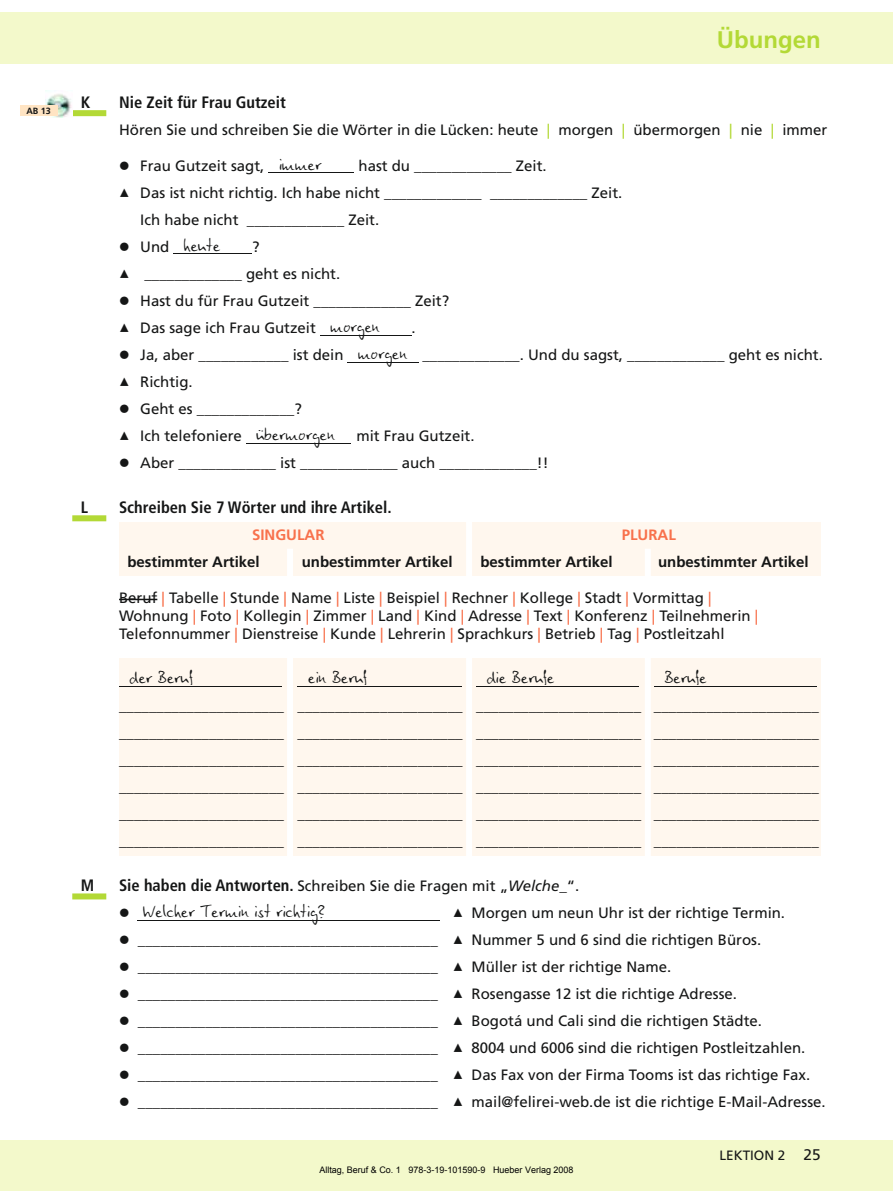
<style>
.page{position:relative;width:893px;height:1191px;background:#fff}
.page>*{position:absolute;margin:0;border:0;box-sizing:border-box;transform-origin:0 0}
.t1{font:700 24px "Frutiger LT";color:#b3d936}
.t2{font:19.5px "Linotype Ego";color:#151616}
.t3{font:700 condensed 16.5px "Frutiger LT";color:#151616}
.t4{font:15px/27px "Frutiger LT";color:#151616}
.t5{font:700 15px "Frutiger LT";color:#151616}
.t6{font:700 15px "Frutiger LT";color:#f8714c}
.t7{font:13.5px "Frutiger LT";color:#151616}
.t8{font:9px "Arial";color:#000}
.t9{font:700 9px "Frutiger LT";color:#151616}
.s1{color:#b3d936}
.s2{font-family:"Linotype Tapestry Circle";font-size:10.5px}
.s3{font-family:"Linotype Ego";font-size:19.5px}
.s4{font-family:"Linotype Tapestry Triangle";font-size:10.5px}
.s5{font-family:"Frutiger LT";font-size:15px}
.s6{color:#f8714c}
.s7{font-weight:700;font-stretch:condensed;font-size:16.5px}
.s8{font-style:italic}
.s9{font-size:15.3px}
</style>
<div class="page">
<div style="left:119px;top:522px;width:702px;height:333px;background:#fff7ee"></div>
<div style="left:0;top:1140px;width:893px;height:50px;background:#f3f9cb"></div>
<div style="left:0;top:13px;width:893px;height:51px;background:#f3f9cb"></div>
<div style="left:466px;top:519px;width:6px;height:347px;background:#fff"></div>
<div style="left:287px;top:549px;width:6px;height:313px;background:#fff"></div>
<div style="left:645px;top:549px;width:6px;height:313px;background:#fff"></div>
<div style="left:104px;top:576px;width:731px;height:81px;background:#fff"></div>
<div style="left:72px;top:110px;width:34px;height:6px;background:#b3d936"></div>
<hr style="left:279px;top:172px;width:74px;height:1px;background:#151616">
<hr style="left:184px;top:254px;width:68px;height:1px;background:#151616">
<hr style="left:331px;top:334px;width:81px;height:1px;background:#151616">
<hr style="left:358px;top:362px;width:60px;height:1px;background:#151616">
<hr style="left:256px;top:442px;width:95px;height:1px;background:#151616">
<div style="left:72px;top:515px;width:34px;height:6px;background:#b3d936"></div>
<hr style="left:119px;top:598px;width:38px;height:2px;background:#151616">
<hr style="left:130px;top:686px;width:152px;height:1px;background:#151616">
<hr style="left:308px;top:686px;width:154px;height:1px;background:#151616">
<hr style="left:487px;top:686px;width:152px;height:1px;background:#151616">
<hr style="left:664px;top:686px;width:153px;height:1px;background:#151616">
<div style="left:72px;top:893px;width:34px;height:6px;background:#b3d936"></div>
<hr style="left:143px;top:919px;width:297px;height:1px;background:#151616">
<img style="left:45px;top:90px;width:27px;height:27px">
<div style="left:20px;top:105px;width:37px;height:11px;background:#ffe4c3"></div>
<p class="t9" style="left:26px;top:107px;width:26px">AB 13</p>
<h1 class="t1" style="left:717px;top:30px;width:105px">Übungen</h1>
<p class="t3" style="left:81px;top:96px;width:11px">K</p>
<p class="t3" style="left:119px;top:96px;width:168px">Nie Zeit für Frau Gutzeit</p>
<p class="t4" style="left:119px;top:118px;width:710px">Hören Sie und schreiben Sie die Wörter in die Lücken: heute <span class="s1">|</span> morgen <span class="s1">|</span> übermorgen <span class="s1">|</span> nie <span class="s1">|</span> immer</p>
<p class="t4" style="left:119px;top:154px;width:204px"><span class="s2">A</span> Frau Gutzeit sagt, <span class="s3">immer</span></p>
<p class="t4" style="left:358px;top:154px;width:190px">hast du _____________ Zeit.</p>
<p class="t4" style="left:119px;top:181px;width:505px"><span class="s4">C</span> Das ist nicht richtig. Ich habe nicht _____________ _____________ Zeit.</p>
<p class="t4" style="left:140px;top:208px;width:240px">Ich habe nicht _____________ Zeit.</p>
<h2 class="t2" style="left:119px;top:232px;width:103px"><span class="s2">A</span> <span class="s5">Und</span> heute</h2>
<p class="t4" style="left:119px;top:235px;width:332px;text-indent:133px">?<br><span class="s4">C</span> _____________ geht es nicht.<br><span class="s2">A</span> Hast du für Frau Gutzeit _____________ Zeit?<br><span class="s4">C</span> Das sage ich Frau Gutzeit <span class="s3">morgen</span></p>
<p class="t4" style="left:119px;top:316px;width:705px;text-indent:293px">.<br><span class="s2">A</span> Ja, aber ____________ ist dein <span class="s3">morgen</span> _____________. Und du sagst, _____________ geht es nicht.<br><span class="s4">C</span> Richtig.<br><span class="s2">A</span> Geht es _____________?<br><span class="s4">C</span> Ich telefoniere <span class="s3">übermorgen</span> mit Frau Gutzeit.<br><span class="s2">A</span> Aber _____________ ist _____________ auch _____________!!</p>
<p class="t3" style="left:81px;top:501px;width:9px">L</p>
<p class="t3" style="left:119px;top:501px;width:274px">Schreiben Sie 7 Wörter und ihre Artikel.</p>
<p class="t6" style="left:252px;top:529px;width:74px">SINGULAR</p>
<p class="t6" style="left:622px;top:529px;width:56px">PLURAL</p>
<p class="t5" style="left:127px;top:556px;width:134px">bestimmter Artikel</p>
<p class="t5" style="left:302px;top:556px;width:152px">unbestimmter Artikel</p>
<p class="t5" style="left:480px;top:556px;width:134px">bestimmter Artikel</p>
<p class="t5" style="left:658px;top:556px;width:152px">unbestimmter Artikel</p>
<p class="t4" style="left:119px;top:590px;width:641px;line-height:18px">Beruf <span class="s6">|</span> Tabelle <span class="s6">|</span> Stunde <span class="s6">|</span> Name <span class="s6">|</span> Liste <span class="s6">|</span> Beispiel <span class="s6">|</span> Rechner <span class="s6">|</span> Kollege <span class="s6">|</span> Stadt <span class="s6">|</span> Vormittag <span class="s6">|<br></span>Wohnung <span class="s6">|</span> Foto <span class="s6">|</span> Kollegin <span class="s6">|</span> Zimmer <span class="s6">|</span> Land <span class="s6">|</span> Kind <span class="s6">|</span> Adresse <span class="s6">|</span> Text <span class="s6">|</span> Konferenz <span class="s6">|</span> Teilnehmerin <span class="s6">|<br></span>Telefonnummer <span class="s6">|</span> Dienstreise <span class="s6">|</span> Kunde <span class="s6">|</span> Lehrerin <span class="s6">|</span> Sprachkurs <span class="s6">|</span> Betrieb <span class="s6">|</span> Tag <span class="s6">|</span> Postleitzahl</p>
<h2 class="t2" style="left:130px;top:664px;width:65px">der Beruf</h2>
<h2 class="t2" style="left:308px;top:664px;width:61px">ein Beruf</h2>
<h2 class="t2" style="left:487px;top:664px;width:70px">die Berufe</h2>
<h2 class="t2" style="left:664px;top:664px;width:44px">Berufe</h2>
<p class="t4" style="left:119px;top:694px;width:701px;text-align:justify">______________________ ______________________ ______________________ ______________________ ______________________ ______________________ ______________________ ______________________ ______________________ ______________________ ______________________ ______________________ ______________________ ______________________ ______________________ ______________________ ______________________ ______________________ ______________________ ______________________ ______________________ ______________________ ______________________ ______________________</p>
<p class="t3" style="left:81px;top:879px;width:15px">M</p>
<p class="t4" style="left:119px;top:874px;width:462px"><span class="s7">Sie haben die Antworten.</span> Schreiben Sie die Fragen mit „<span class="s8">Welche_</span>“.</p>
<h2 class="t2" style="left:119px;top:898px;width:207px"><span class="s2">A</span> Welcher Termin ist richtig?</h2>
<p class="t4" style="left:119px;top:901px;width:708px;text-indent:334px"><span class="s4">C</span> Morgen um neun Uhr ist der richtige Termin.<br><span class="s2">A</span> ________________________________________ <span class="s4">C</span> Nummer 5 und 6 sind die richtigen Büros.<br><span class="s2">A</span> ________________________________________ <span class="s4">C</span> Müller ist der richtige Name.<br><span class="s2">A</span> ________________________________________ <span class="s4">C</span> Rosengasse 12 ist die richtige Adresse.<br><span class="s2">A</span> ________________________________________ <span class="s4">C</span> Bogotá und Cali sind die richtigen Städte.<br><span class="s2">A</span> ________________________________________ <span class="s4">C</span> 8004 und 6006 sind die richtigen Postleitzahlen.<br><span class="s2">A</span> ________________________________________ <span class="s4">C</span> Das Fax von der Firma Tooms ist das richtige Fax.<br><span class="s2">A</span> ________________________________________ <span class="s4">C</span> mail@felirei-web.de ist die richtige E-Mail-Adresse.</p>
<p class="t8" style="left:319px;top:1163px;width:256px">Alltag, Beruf &amp; Co. 1 978-3-19-101590-9 Hueber Verlag 2008</p>
<p class="t7" style="left:719px;top:1149px;width:103px">LEKTION 2 <span class="s9">25</span></p>
</div>
